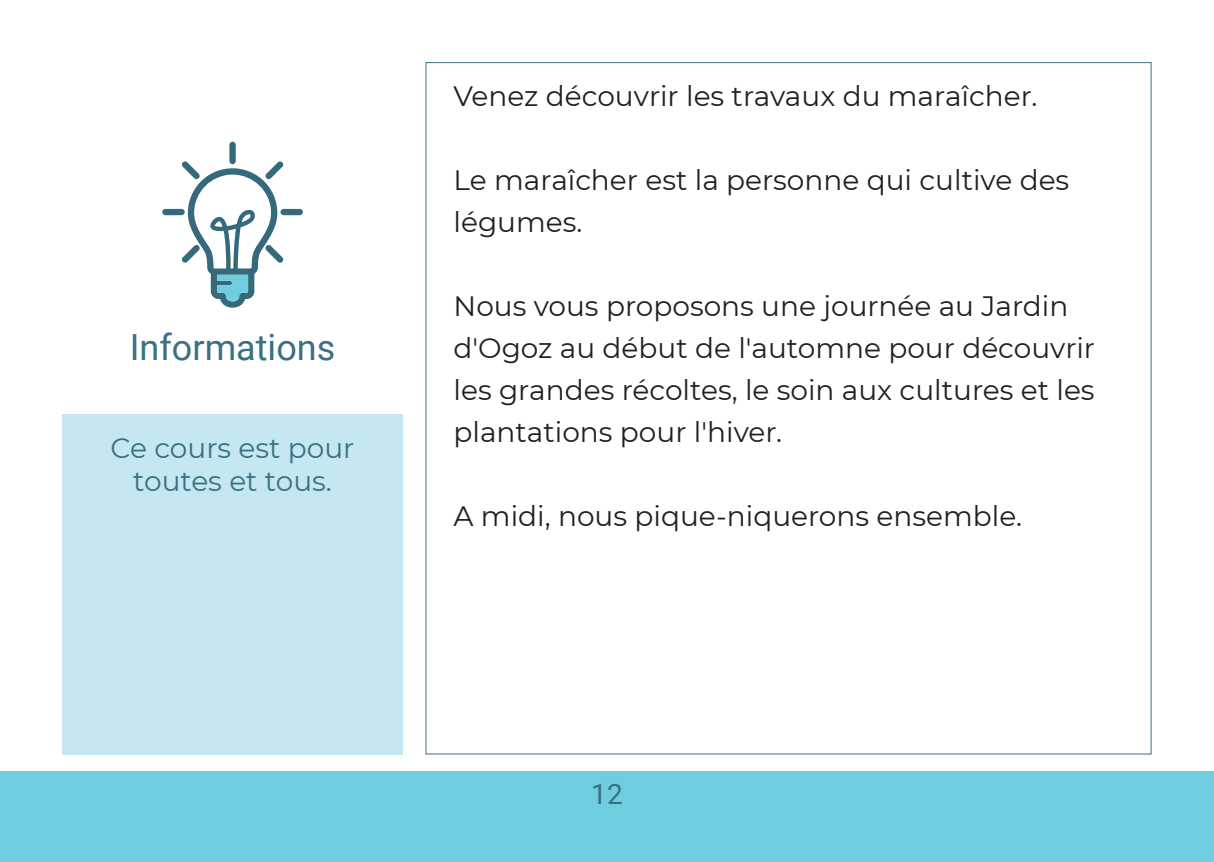
<style>
.page{position:relative;width:1214px;height:862px;background:#fff}
.page>*{position:absolute;margin:0;border:0;box-sizing:border-box;transform-origin:0 0}
.t1{font:36px "Roboto";color:#3a7083}
.t2{font:28px/42px "Montserrat";color:#231f20}
.t3{font:28px/33.6px "Montserrat";color:#3a7083;text-align:center}
.t4{font:28px "Roboto";color:#3a7083}
</style>
<div class="page">
<div style="left:0;top:771px;width:1213px;height:91px;background:#6fcde0"></div>
<svg style="left:425px;top:62px;width:726px;height:693px"></svg>
<div style="left:62px;top:414px;width:341px;height:340px;background:#c4e7f1"></div>
<div style="left:229px;top:142px;width:7px;height:22px;background:#356a7d;border-radius:3px"></div>
<div style="left:162px;top:209px;width:23px;height:6px;background:#356a7d;border-radius:3px"></div>
<div style="left:280px;top:209px;width:23px;height:6px;background:#356a7d;border-radius:3px"></div>
<svg style="left:182px;top:161px;width:101px;height:147px"></svg>
<p class="t1" style="left:130px;top:322px;width:207px">Informations</p>
<p class="t3" style="left:111px;top:430px;width:245px">Ce cours est pour toutes et tous.</p>
<p class="t2" style="left:453px;top:74px;width:585px">Venez découvrir les travaux du maraîcher.</p>
<p class="t2" style="left:453px;top:158px;width:617px">Le maraîcher est la personne qui cultive des légumes.</p>
<p class="t2" style="left:453px;top:284px;width:643px">Nous vous proposons une journée au Jardin d'Ogoz au début de l'automne pour découvrir les grandes récoltes, le soin aux cultures et les plantations pour l'hiver.</p>
<p class="t2" style="left:453px;top:494px;width:570px">A midi, nous pique-niquerons ensemble.</p>
<p class="t4" style="left:591px;top:774px;width:33px">12</p>
</div>
